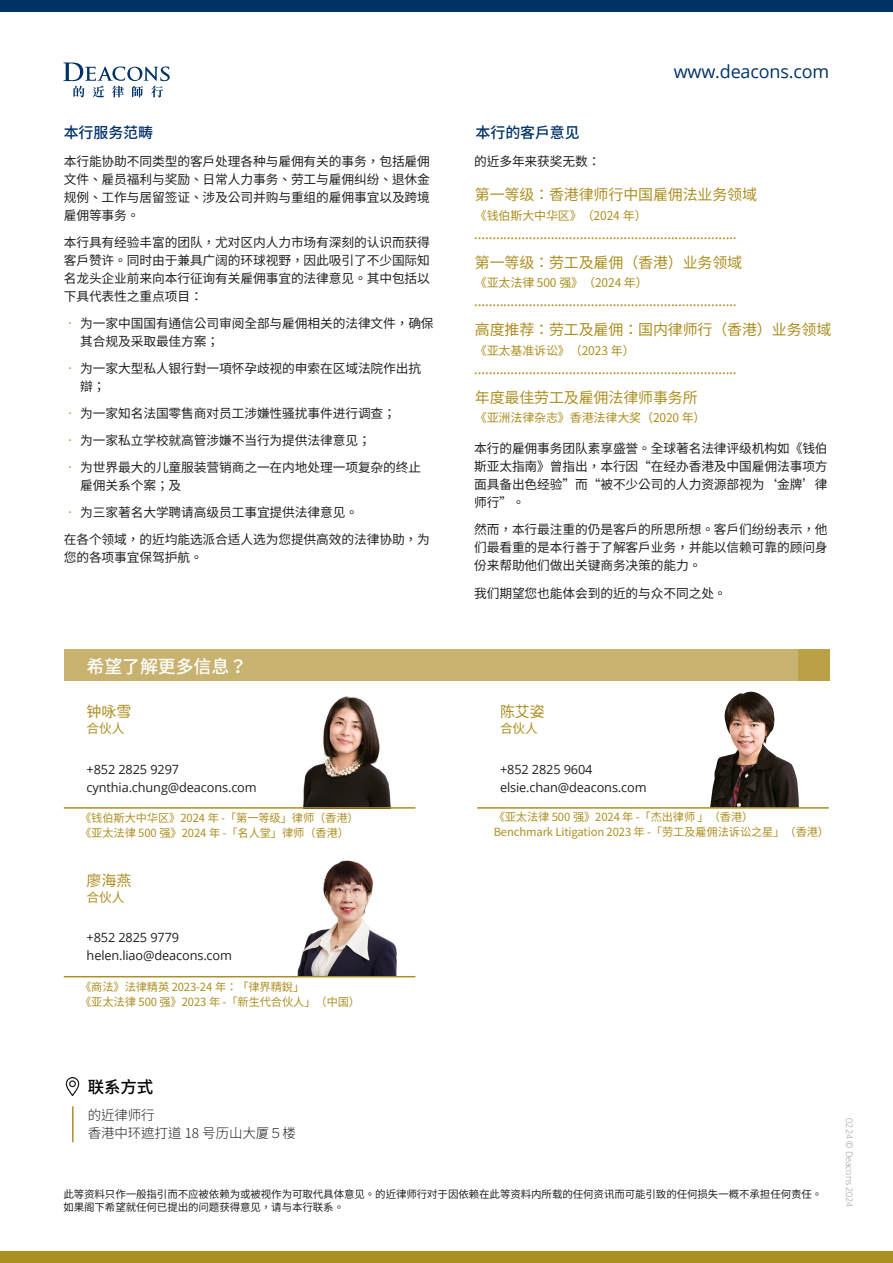
<style>
.page{position:relative;width:893px;height:1263px;background:#fff}
.page>*{position:absolute;margin:0;border:0;box-sizing:border-box;transform-origin:0 0}
.email_website{font:18px "Open Sans";letter-spacing:-.01em;color:#003268}
.Table_Heading{font:500 18px "Noto Sans CJ Ksc";letter-spacing:-.01em;color:#fff}
.Table_Heading-2{font:500 16.5px "Noto Sans CJ Ksc";color:#000}
.Quotation{font:italic 15px "Open Sans";color:#ac8f21}
.Quotation-2{font:15px "Noto Sans CJ Ksc";letter-spacing:-.01em;color:#ac8f21}
.Partner_Title{font:15px "Noto Sans CJ Ksc";letter-spacing:-.01em;color:#ac8f21}
.Bullet_Point_Text{font:500 15px "Noto Sans CJ Ksc";letter-spacing:-.01em;color:#003268}
.Subheading_2{font:500 15px "Noto Sans CJ Ksc";letter-spacing:-.01em;color:#003268}
.Table_Body_Text{font:300 13.5px "Noto Sans CJ Ksc";letter-spacing:-.01em;color:#231f20}
.Body_Text{font:12.75px/18px "Noto Sans CJ Ksc";letter-spacing:-.01em;color:#231f20;text-align:justify}
.Partner_Title-2{font:12.75px "Open Sans";letter-spacing:-.01em;color:#231f20}
.Partner_Title-3{font:12.75px "Noto Sans CJ Ksc";letter-spacing:-.01em;color:#ac8f21}
.Quotation-3{font:12px "Noto Sans CJ Ksc";letter-spacing:-.01em;color:#ac8f21}
.Quotation_Source{font:12px "Noto Sans CJ Ksc";letter-spacing:-.01em;color:#ac8f21}
.Quotation-4{font:11.25px/15px "Noto Sans CJ Ksc";letter-spacing:-.01em;color:#ac8f21}
.Body_Text_3{font:10.5px/12.6px "Noto Sans CJ Ktc";letter-spacing:-.01em;color:#231f20}
.Body_Text-2{font:300 9px "Open Sans";letter-spacing:-.01em;color:#939598}
.s1{color:#ac8f21}
</style>
<div class="page">
<div style="left:0;top:0;width:893px;height:12px;background:#003268"></div>
<div style="left:0;top:1251px;width:893px;height:12px;background:#ac8f21"></div>
<img style="left:710px;top:692px;width:89px;height:115px">
<svg style="left:63px;top:62px;width:107px;height:36px"></svg>
<div style="left:796px;top:649px;width:34px;height:32px;background:#baa047"></div>
<div style="left:64px;top:649px;width:733px;height:32px;background:#c8b270"></div>
<img style="left:303px;top:696px;width:113px;height:112px">
<hr style="left:64px;top:807px;width:351px;height:2px;background:#ac8f21">
<hr style="left:477px;top:807px;width:352px;height:2px;background:#ac8f21">
<hr style="left:72px;top:1106px;width:2px;height:36px;background:#ac8f21">
<img style="left:65px;top:1077px;width:15px;height:18px">
<img style="left:297px;top:860px;width:100px;height:116px">
<hr style="left:64px;top:976px;width:351px;height:1px;background:#ac8f21">
<p class="Subheading_2" style="left:64px;top:124px;width:91px">本行服务范畴</p>
<p class="Body_Text" style="left:64px;top:152px;width:368px">本行能协助不同类型的客户处理各种与雇佣有关的事务，包括雇佣文件、雇员福利与奖励、日常人力事务、劳工与雇佣纠纷、退休金规例、工作与居留签证、涉及公司并购与重组的雇佣事宜以及跨境雇佣等事务。</p>
<p class="Body_Text" style="left:64px;top:233px;width:368px">本行具有经验丰富的团队，尤对区内人力市场有深刻的认识而获得客户赞许。同时由于兼具广阔的环球视野，因此吸引了不少国际知名龙头企业前来向本行征询有关雇佣事宜的法律意见。其中包括以下具代表性之重点项目：</p>
<p class="Body_Text" style="left:80px;top:314px;width:355px;text-indent:-16px"><span class="s1">•</span> 为一家中国国有通信公司审阅全部与雇佣相关的法律文件，确保其合规及采取最佳方案；</p>
<p class="Body_Text" style="left:80px;top:359px;width:342px;text-indent:-16px"><span class="s1">•</span> 为一家大型私人银行對一項怀孕歧视的申索在区域法院作出抗辯；</p>
<p class="Body_Text" style="left:64px;top:404px;width:334px"><span class="s1">•</span> 为一家知名法国零售商对员工涉嫌性骚扰事件进行调查；</p>
<p class="Body_Text" style="left:64px;top:431px;width:308px"><span class="s1">•</span> 为一家私立学校就高管涉嫌不当行为提供法律意见；</p>
<p class="Body_Text" style="left:80px;top:458px;width:342px;text-indent:-16px"><span class="s1">•</span> 为世界最大的儿童服装营销商之一在内地处理一项复杂的终止雇佣关系个案；及</p>
<p class="Body_Text" style="left:64px;top:503px;width:296px"><span class="s1">•</span> 为三家著名大学聘请高级员工事宜提供法律意见。</p>
<p class="Body_Text" style="left:64px;top:530px;width:368px">在各个领域，的近均能选派合适人选为您提供高效的法律协助，为您的各项事宜保驾护航。</p>
<p class="Table_Heading" style="left:87px;top:656px;width:162px">希望了解更多信息？</p>
<p class="Partner_Title" style="left:87px;top:703px;width:46px">钟咏雪</p>
<p class="Partner_Title-3" style="left:87px;top:721px;width:39px">合伙人</p>
<p class="Partner_Title-2" style="left:87px;top:760px;width:94px">+852 2825 9297</p>
<p class="Partner_Title-2" style="left:87px;top:778px;width:172px">cynthia.chung@deacons.com</p>
<p class="email_website" style="left:674px;top:59px;width:157px">www.deacons.com</p>
<p class="Bullet_Point_Text" style="left:476px;top:124px;width:106px">本行的客户意见</p>
<p class="Body_Text" style="left:474px;top:152px;width:128px">的近多年来获奖无数：</p>
<p class="Quotation-2" style="left:475px;top:186px;width:284px">第一等级：香港律师行中国雇佣法业务领域</p>
<p class="Quotation_Source" style="left:475px;top:209px;width:173px">《钱伯斯大中华区》（2024 年）</p>
<p class="Quotation" style="left:475px;top:223px;width:264px">........................................................................</p>
<p class="Quotation-2" style="left:475px;top:254px;width:269px">第一等级：劳工及雇佣（香港）业务领域</p>
<p class="Quotation-3" style="left:475px;top:276px;width:174px">《亚太法律 500 强》（2024 年）</p>
<p class="Quotation" style="left:475px;top:290px;width:264px">........................................................................</p>
<p class="Quotation-2" style="left:475px;top:321px;width:358px">高度推荐：劳工及雇佣：国内律师行（香港）业务领域</p>
<p class="Quotation-3" style="left:475px;top:344px;width:161px">《亚太基准诉讼》（2023 年）</p>
<p class="Quotation" style="left:475px;top:358px;width:264px">........................................................................</p>
<p class="Quotation-2" style="left:475px;top:389px;width:224px">年度最佳劳工及雇佣法律师事务所</p>
<p class="Quotation-3" style="left:475px;top:411px;width:232px">《亚洲法律杂志》香港法律大奖（2020 年）</p>
<p class="Body_Text" style="left:474px;top:440px;width:355px">本行的雇佣事务团队素享盛誉。全球著名法律评级机构如《钱伯斯亚太指南》曾指出，本行因“在经办香港及中国雇佣法事项方面具备出色经验”而“被不少公司的人力资源部视为‘金牌’律师行”。</p>
<p class="Body_Text" style="left:474px;top:521px;width:355px">然而，本行最注重的仍是客户的所思所想。客户们纷纷表示，他们最看重的是本行善于了解客户业务，并能以信赖可靠的顾问身份来帮助他们做出关键商务决策的能力。</p>
<p class="Body_Text" style="left:474px;top:584px;width:254px">我们期望您也能体会到的近的与众不同之处。</p>
<p class="Partner_Title" style="left:500px;top:703px;width:46px">陈艾姿</p>
<p class="Partner_Title-3" style="left:500px;top:721px;width:39px">合伙人</p>
<p class="Partner_Title-2" style="left:500px;top:760px;width:94px">+852 2825 9604</p>
<p class="Partner_Title-2" style="left:500px;top:778px;width:148px">elsie.chan@deacons.com</p>
<p class="Quotation-4" style="left:80px;top:811px;width:280px">《钱伯斯大中华区》2024 年 -「第一等级」律师（香港）《亚太法律 500 强》2024 年 -「名人堂」律师（香港）</p>
<p class="Quotation-4" style="left:494px;top:810px;width:261px">《亚太法律 500 强》2024 年 -「杰出律师」（香港）</p>
<p class="Quotation-4" style="left:494px;top:825px;width:337px">Benchmark Litigation 2023 年 -「劳工及雇佣法诉讼之星」（香港）</p>
<p class="Partner_Title" style="left:87px;top:872px;width:46px">廖海燕</p>
<p class="Partner_Title-3" style="left:87px;top:890px;width:39px">合伙人</p>
<p class="Partner_Title-2" style="left:87px;top:929px;width:94px">+852 2825 9779</p>
<p class="Partner_Title-2" style="left:87px;top:947px;width:147px">helen.liao@deacons.com</p>
<p class="Quotation-4" style="left:80px;top:979px;width:226px">《商法》法律精英 2023-24 年：「律界精銳」</p>
<p class="Quotation-4" style="left:80px;top:994px;width:282px">《亚太法律 500 强》2023 年 -「新生代合伙人」（中国）</p>
<p class="Table_Heading-2" style="left:88px;top:1077px;width:67px">联系方式</p>
<p class="Table_Body_Text" style="left:88px;top:1108px;width:68px">的近律师行</p>
<p class="Table_Body_Text" style="left:88px;top:1126px;width:210px">香港中环遮打道 18 号历山大厦５楼</p>
<p class="Body_Text_3" style="left:63px;top:1188px;width:760px">此等资料只作一般指引而不应被依赖为或被视作为可取代具体意见。的近律师行对于因依赖在此等资料内所载的任何资讯而可能引致的任何损失一概不承担任何责任。如果阁下希望就任何已提出的问题获得意见，请与本行联系。</p>
<p class="Body_Text-2" style="left:856px;top:1118px;width:91px;rotate:90deg">0224 © Deacons 2024</p>
</div>
